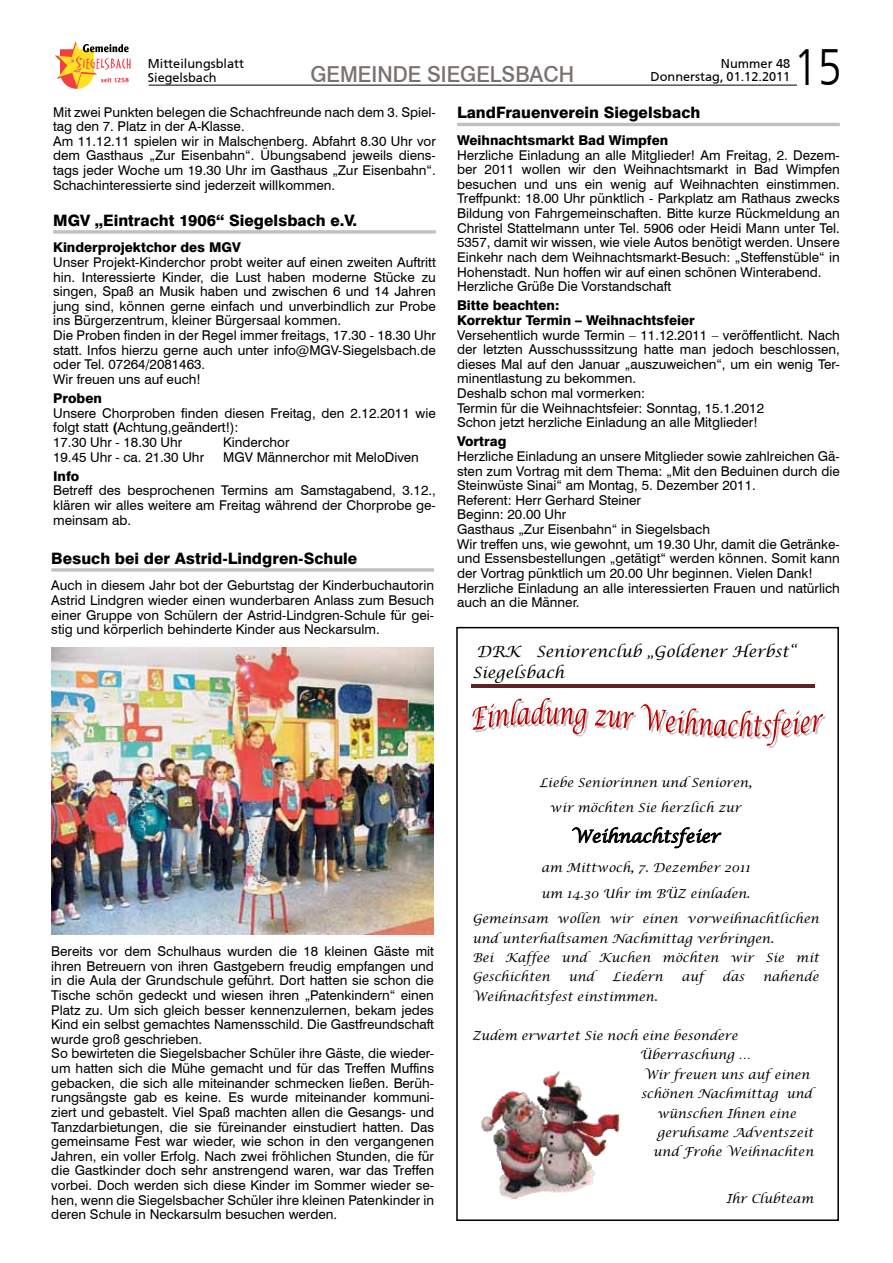
<style>
.page{position:relative;width:893px;height:1263px;background:#fff}
.page>*{position:absolute;margin:0;border:0;box-sizing:border-box;transform-origin:0 0}
.t1{font:300 51px "Frutiger LT";color:#000;scale:.85 1}
.t2{font:500 22.05px "Swiss 721 BT";color:#787370;scale:.95 1}
.t3{font:italic 17.1px "Lucida Calligraphy";color:#000}
.t4{font:800 15.75px "Swiss 721 BT";color:#000}
.t5{font:italic 15.45px/21.3px "Lucida Calligraphy";color:#000}
.t6{font:13.5px/14.5px "Swiss 721 BT";color:#000}
.t7{font:800 13.5px/14.5px "Swiss 721 BT";color:#000}
.t8{font:12.75px/13.5px "Frutiger CE";color:#000}
.t9{font:italic 12.45px/25.3px "Lucida Calligraphy";color:#000;text-align:center}
.s1{font-weight:700}
</style>
<div class="page">
<hr style="left:149px;top:85px;width:648px;height:1px;background:#000">
<svg style="left:55px;top:41px;width:76px;height:48px"></svg>
<svg style="left:53px;top:230px;width:383px;height:4px;background:#c9c9c9"></svg>
<div style="left:456px;top:627px;width:383px;height:594px;border:2px solid #000"></div>
<hr style="left:471px;top:685px;width:344px;height:3px;background:#622423">
<hr style="left:471px;top:684px;width:344px;height:1px;background:#622423">
<svg style="left:472px;top:698px;width:117px;height:38px"></svg>
<svg style="left:595px;top:704px;width:231px;height:44px"></svg>
<svg style="left:572px;top:827px;width:150px;height:21px"></svg>
<img style="left:481px;top:1071px;width:139px;height:128px">
<svg style="left:51px;top:568px;width:383px;height:4px;background:#c9c9c9"></svg>
<img style="left:51px;top:647px;width:383px;height:287px">
<hr style="left:457px;top:123px;width:383px;height:3px;background:#c0c0c0">
<h1 class="t1" style="left:794px;top:39px;width:58px">15</h1>
<p class="t8" style="left:148px;top:57px;width:98px">Mitteilungsblatt<br>Siegelsbach</p>
<p class="t6" style="left:53px;top:104px;width:384px">Mit zwei Punkten belegen die Schachfreunde nach dem 3. Spiel&shy;tag den 7. Platz in der A-Klasse.<br>Am 11.12.11 spielen wir in Malschenberg. Abfahrt 8.30 Uhr vor dem Gasthaus „Zur Eisenbahn“. Übungsabend jeweils diens&shy;tags jeder Woche um 19.30 Uhr im Gasthaus „Zur Eisenbahn“.<br>Schachinteressierte sind jederzeit willkommen.</p>
<p class="t4" style="left:53px;top:211px;width:306px">MGV „Eintracht 1906“ Siegelsbach e.V.</p>
<p class="t7" style="left:53px;top:240px;width:189px">Kinderprojektchor des MGV</p>
<p class="t6" style="left:53px;top:255px;width:384px">Unser Projekt-Kinderchor probt weiter auf einen zweiten Auftritt hin. Interessierte Kinder, die Lust haben moderne Stücke zu singen, Spaß an Musik haben und zwischen 6 und 14 Jahren jung sind, können gerne einfach und unverbindlich zur Probe ins Bürgerzentrum, kleiner Bürgersaal kommen.<br>Die Proben finden in der Regel immer freitags, 17.30 - 18.30 Uhr statt. Infos hierzu gerne auch unter info@MGV-Siegelsbach.de oder Tel. 07264/2081463.<br>Wir freuen uns auf euch!</p>
<p class="t7" style="left:53px;top:391px;width:50px">Proben</p>
<p class="t6" style="left:53px;top:405px;width:384px">Unsere Chorproben finden diesen Freitag, den 2.12.2011 wie folgt statt <span class="s1">(</span>Achtung,geändert!):<br>17.30 Uhr - 18.30 Uhr</p>
<p class="t8" style="left:721px;top:56px;width:71px">Nummer 48</p>
<h2 class="t2" style="left:310px;top:60px;width:279px">GEMEINDE SIEGELSBACH</h2>
<p class="t8" style="left:651px;top:70px;width:141px">Donnerstag, 01.12.2011</p>
<p class="t4" style="left:457px;top:103px;width:245px">LandFrauenverein Siegelsbach</p>
<p class="t7" style="left:457px;top:133px;width:213px">Weihnachtsmarkt Bad Wimpfen</p>
<p class="t6" style="left:457px;top:147px;width:384px">Herzliche Einladung an alle Mitglieder! Am Freitag, 2. Dezem&shy;ber 2011 wollen wir den Weihnachtsmarkt in Bad Wimpfen besuchen und uns ein wenig auf Weihnachten einstimmen.<br>Treffpunkt: 18.00 Uhr pünktlich - Parkplatz am Rathaus zwecks Bildung von Fahrgemeinschaften. Bitte kurze Rückmeldung an Christel Stattelmann unter Tel. 5906 oder Heidi Mann unter Tel.<br>5357, damit wir wissen, wie viele Autos benötigt werden. Unsere Einkehr nach dem Weihnachtsmarkt-Besuch: „Steffenstüble“ in Hohenstadt. Nun hoffen wir auf einen schönen Winterabend.<br>Herzliche Grüße Die Vorstandschaft</p>
<p class="t7" style="left:457px;top:298px;width:239px">Bitte beachten:<br>Korrektur Termin – Weihnachtsfeier</p>
<p class="t6" style="left:457px;top:327px;width:384px">Versehentlich wurde Termin – 11.12.2011 – veröffentlicht. Nach der letzten Ausschusssitzung hatte man jedoch beschlossen, dieses Mal auf den Januar „auszuweichen“, um ein wenig Ter&shy;minentlastung zu bekommen.<br>Deshalb schon mal vormerken:<br>Termin für die Weihnachtsfeier: Sonntag, 15.1.2012<br>Schon jetzt herzliche Einladung an alle Mitglieder!</p>
<p class="t7" style="left:457px;top:434px;width:51px">Vortrag</p>
<p class="t6" style="left:457px;top:449px;width:384px">Herzliche Einladung an unsere Mitglieder sowie zahlreichen Gä&shy;sten zum Vortrag mit dem Thema: „Mit den Beduinen durch die Steinwüste Sinai“ am Montag, 5. Dezember 2011.<br>Referent: Herr Gerhard Steiner<br>Beginn: 20.00 Uhr<br>Gasthaus „Zur Eisenbahn“ in Siegelsbach<br>Wir treffen uns, wie gewohnt, um 19.30 Uhr, damit die Getränke&shy;und Essensbestellungen „getätigt“ werden können. Somit kann der Vortrag pünktlich um 20.00 Uhr beginnen. Vielen Dank!<br>Herzliche Einladung an alle interessierten Frauen und natürlich auch an die Männer.</p>
<p class="t6" style="left:223px;top:435px;width:68px">Kinderchor</p>
<p class="t6" style="left:53px;top:449px;width:152px">19.45 Uhr - ca. 21.30 Uhr</p>
<p class="t6" style="left:223px;top:449px;width:197px">MGV Männerchor mit MeloDiven</p>
<p class="t7" style="left:53px;top:468px;width:28px">Info</p>
<p class="t6" style="left:53px;top:483px;width:384px;text-align:justify">Betreff des besprochenen Termins am Samstagabend, 3.12., klären wir alles weitere am Freitag während der Chorprobe ge&shy;meinsam ab.</p>
<p class="t4" style="left:51px;top:548px;width:307px">Besuch bei der Astrid-Lindgren-Schule</p>
<p class="t6" style="left:51px;top:578px;width:384px;text-align:justify">Auch in diesem Jahr bot der Geburtstag der Kinderbuchautorin Astrid Lindgren wieder einen wunderbaren Anlass zum Besuch einer Gruppe von Schülern der Astrid-Lindgren-Schule für gei&shy;stig und körperlich behinderte Kinder aus Neckarsulm.</p>
<p class="t6" style="left:51px;top:944px;width:384px">Bereits vor dem Schulhaus wurden die 18 kleinen Gäste mit ihren Betreuern von ihren Gastgebern freudig empfangen und in die Aula der Grundschule geführt. Dort hatten sie schon die Tische schön gedeckt und wiesen ihren „Patenkindern“ einen Platz zu. Um sich gleich besser kennenzulernen, bekam jedes Kind ein selbst gemachtes Namensschild. Die Gastfreundschaft wurde groß geschrieben.<br>So bewirteten die Siegelsbacher Schüler ihre Gäste, die wieder&shy;um hatten sich die Mühe gemacht und für das Treffen Muffins gebacken, die sich alle miteinander schmecken ließen. Berüh&shy;rungsängste gab es keine. Es wurde miteinander kommuni&shy;ziert und gebastelt. Viel Spaß machten allen die Gesangs- und Tanzdarbietungen, die sie füreinander einstudiert hatten. Das gemeinsame Fest war wieder, wie schon in den vergangenen Jahren, ein voller Erfolg. Nach zwei fröhlichen Stunden, die für die Gastkinder doch sehr anstrengend waren, war das Treffen vorbei. Doch werden sich diese Kinder im Sommer wieder se&shy;hen, wenn die Siegelsbacher Schüler ihre kleinen Patenkinder in deren Schule in Neckarsulm besuchen werden.</p>
<p class="t5" style="left:472px;top:642px;width:325px">DRK Seniorenclub „Goldener Herbst“<br>Siegelsbach</p>
<p class="t9" style="left:539px;top:770px;width:214px">Liebe Seniorinnen und Senioren, wir möchten Sie herzlich zur</p>
<p class="t3" style="left:571px;top:826px;width:150px">Weihnachtsfeier</p>
<p class="t9" style="left:472px;top:856px;width:348px">am Mittwoch, 7. Dezember 2011<br>um 14.30 Uhr im BÜZ einladen.<br>Gemeinsam wollen wir einen vorweihnachtlichen</p>
<p class="t9" style="left:472px;top:929px;width:348px;line-height:19.5px;text-align:left">und unterhaltsamen Nachmittag verbringen.<br>Bei Kaffee und Kuchen möchten wir Sie mit<br>Geschichten</p>
<p class="t9" style="left:568px;top:965px;width:27px">und</p>
<p class="t9" style="left:613px;top:965px;width:52px">Liedern</p>
<p class="t9" style="left:682px;top:965px;width:24px">auf</p>
<p class="t9" style="left:722px;top:965px;width:24px">das</p>
<p class="t9" style="left:763px;top:965px;width:57px">nahende</p>
<p class="t9" style="left:472px;top:984px;width:187px">Weihnachtsfest einstimmen.</p>
<p class="t9" style="left:472px;top:1023px;width:267px">Zudem erwartet Sie noch eine besondere</p>
<p class="t9" style="left:640px;top:1042px;width:113px">Überraschung …</p>
<p class="t9" style="left:643px;top:1062px;width:168px">Wir freuen uns auf einen</p>
<p class="t9" style="left:641px;top:1081px;width:173px">schönen Nachmittag und</p>
<p class="t9" style="left:657px;top:1101px;width:140px">wünschen Ihnen eine</p>
<p class="t9" style="left:657px;top:1120px;width:158px">geruhsame Adventszeit</p>
<p class="t9" style="left:653px;top:1140px;width:162px">und Frohe Weihnachten</p>
<p class="t9" style="left:726px;top:1186px;width:89px">Ihr Clubteam</p>
</div>
